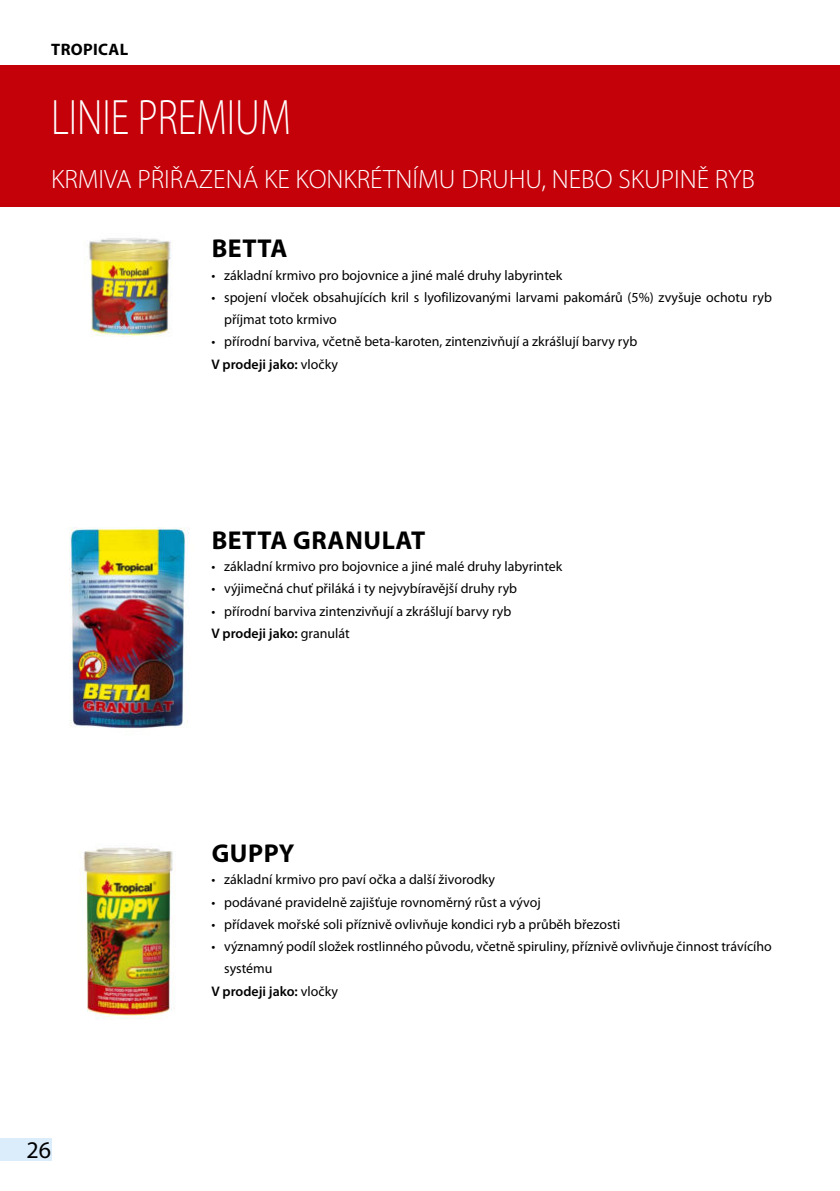
<style>
.page{position:relative;width:840px;height:1191px;background:#fff}
.page>*{position:absolute;margin:0;border:0;box-sizing:border-box;transform-origin:0 0}
.t1{font:300 50px "Myriad Pro";color:#fff;scale:.79 1}
.t2{font:300 26.6px "Myriad Pro";color:#fff}
.t3{font:700 25.8px "Myriad Pro";letter-spacing:.02em;color:#000}
.t4{font:24px "Myriad Pro";color:#000}
.t5{font:700 16.6px "Myriad Pro";letter-spacing:.02em;color:#000}
.t6{font:13.8px/22.2px "Myriad Pro";color:#000}
.t7{font:600 13.8px "Myriad Pro";color:#000}
.s1{font-weight:600}
.s2{font-weight:400}
</style>
<div class="page">
<div style="left:0;top:1137px;width:51px;height:23px;background:#dbedfb"></div>
<div style="left:0;top:65px;width:839px;height:142px;background:#c40009"></div>
<img style="left:88px;top:238px;width:85px;height:99px">
<img style="left:83px;top:847px;width:91px;height:173px">
<img style="left:69px;top:527px;width:121px;height:202px">
<p class="t5" style="left:51px;top:41px;width:78px">TROPICAL</p>
<h1 class="t1" style="left:51px;top:93px;width:305px">LINIE PREMIUM</h1>
<h2 class="t2" style="left:51px;top:166px;width:705px">KRMIVA PŘIŘAZENÁ KE KONKRÉTNÍMU DRUHU, NEBO SKUPINĚ RYB</h2>
<h3 class="t3" style="left:211px;top:236px;width:77px">BETTA</h3>
<p class="t6" style="left:211px;top:264px;width:352px">• základní krmivo pro bojovnice a jiné malé druhy labyrintek</p>
<p class="t6" style="left:224px;top:286px;width:549px;text-indent:-13px">• spojení vloček obsahujících kril s lyofilizovanými larvami pakomárů (5%) zvyšuje ochotu ryb příjmat toto krmivo</p>
<p class="t6" style="left:211px;top:331px;width:427px">• přírodní barviva, včetně beta-karoten, zintenzivňují a zkrášlují barvy ryb<br><span class="s1">V prodeji jako:</span> vločky</p>
<h3 class="t3" style="left:211px;top:527px;width:215px">BETTA GRANULAT</h3>
<p class="t6" style="left:211px;top:555px;width:352px">• základní krmivo pro bojovnice a jiné malé druhy labyrintek</p>
<p class="t6" style="left:211px;top:578px;width:307px">• výjimečná chuť přiláká i ty nejvybíravější druhy ryb</p>
<p class="t6" style="left:211px;top:600px;width:301px">• přírodní barviva zintenzivňují a zkrášlují barvy ryb<br><span class="s1">V prodeji jako:</span> granulát</p>
<h3 class="t4" style="left:26px;top:1137px;width:26px">26</h3>
<h3 class="t3" style="left:211px;top:840px;width:84px">GUPPY</h3>
<p class="t6" style="left:211px;top:869px;width:285px">• základní krmivo pro paví očka a další živorodky</p>
<p class="t6" style="left:211px;top:891px;width:330px">• podávané pravidelně zajišťuje rovnoměrný růst a vývoj</p>
<p class="t6" style="left:211px;top:913px;width:410px">• přídavek mořské soli příznivě ovlivňuje kondici ryb a průběh březosti</p>
<p class="t6" style="left:211px;top:935px;width:561px">• významný podíl složek rostlinného původu, včetně spiruliny, příznivě ovlivňuje činnost trávícího</p>
<p class="t6" style="left:224px;top:957px;width:50px">systému</p>
<p class="t7" style="left:211px;top:984px;width:128px">V prodeji jako: <span class="s2">vločky</span></p>
</div>
